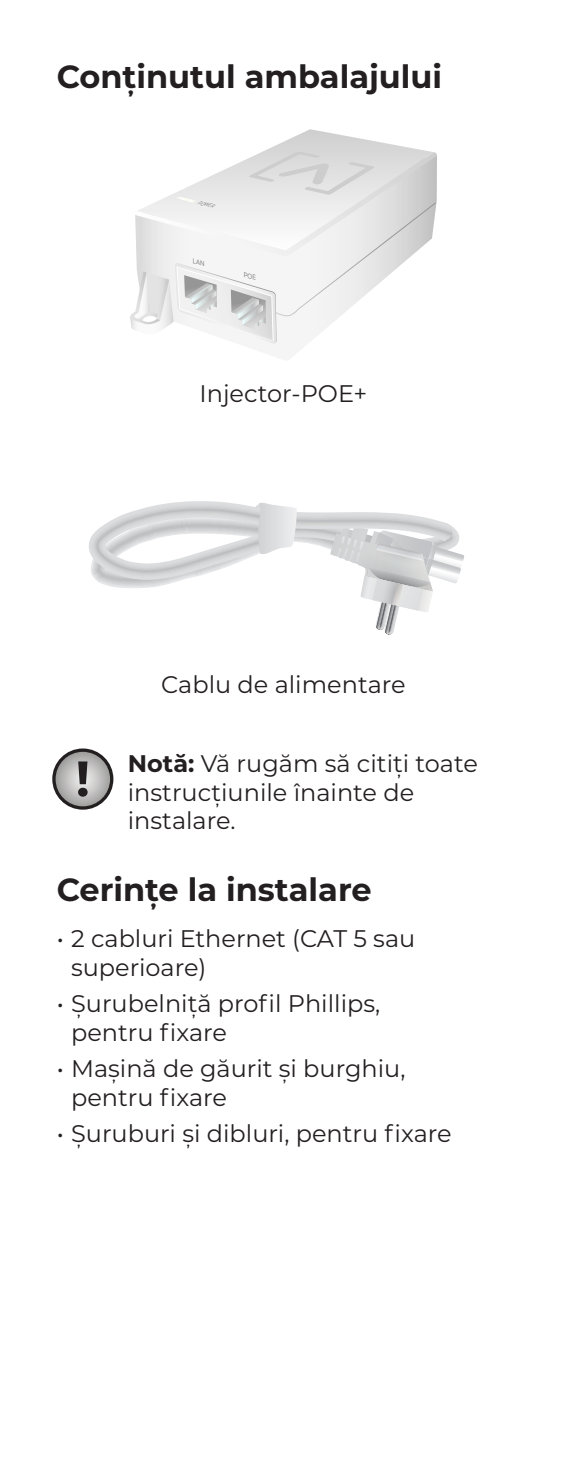
<style>
.page{position:relative;width:567px;height:1475px;background:#fff}
.page>*{position:absolute;margin:0;border:0;box-sizing:border-box;transform-origin:0 0}
.t1{font:700 32px "Montserrat";color:#231f20}
.t2{font:24px/28.8px "Montserrat";color:#231f20}
.t3{font:italic 700 4.8px "Satoshi Variable";color:#6d6d6d;scale:.92 1}
.s1{font-weight:700}
</style>
<div class="page">
<svg style="left:264px;top:129px;width:162px;height:22px"></svg>
<svg style="left:89px;top:501px;width:375px;height:134px"></svg>
<svg style="left:54px;top:750px;width:58px;height:57px;background:#abaaaa"></svg>
<div style="left:52px;top:748px;width:61px;height:61px;border:3px solid #231f20;border-radius:50%"></div>
<svg style="left:78px;top:761px;width:10px;height:35px"></svg>
<svg style="left:130px;top:151px;width:307px;height:193px"></svg>
<h1 class="t1" style="left:57px;top:53px;width:387px">Conținutul ambalajului</h1>
<p class="t3" style="left:198px;top:199px;width:19px;rotate:13deg">POWER</p>
<p class="t2" style="left:200px;top:378px;width:169px">Injector-POE+</p>
<p class="t2" style="left:161px;top:669px;width:246px">Cablu de alimentare</p>
<p class="t2" style="left:128px;top:747px;width:352px"><span class="s1">Notă:</span> Vă rugăm să citiți toate instrucțiunile înainte de instalare.</p>
<h1 class="t1" style="left:57px;top:866px;width:316px">Cerințe la instalare</h1>
<p class="t2" style="left:71px;top:923px;width:346px;text-indent:-14px">• 2 cabluri Ethernet (CAT 5 sau superioare)</p>
<p class="t2" style="left:71px;top:988px;width:311px;text-indent:-14px">• Șurubelniță profil Phillips, pentru fixare</p>
<p class="t2" style="left:71px;top:1053px;width:336px;text-indent:-14px">• Mașină de găurit și burghiu, pentru fixare</p>
<p class="t2" style="left:57px;top:1117px;width:396px">• Șuruburi și dibluri, pentru fixare</p>
</div>
